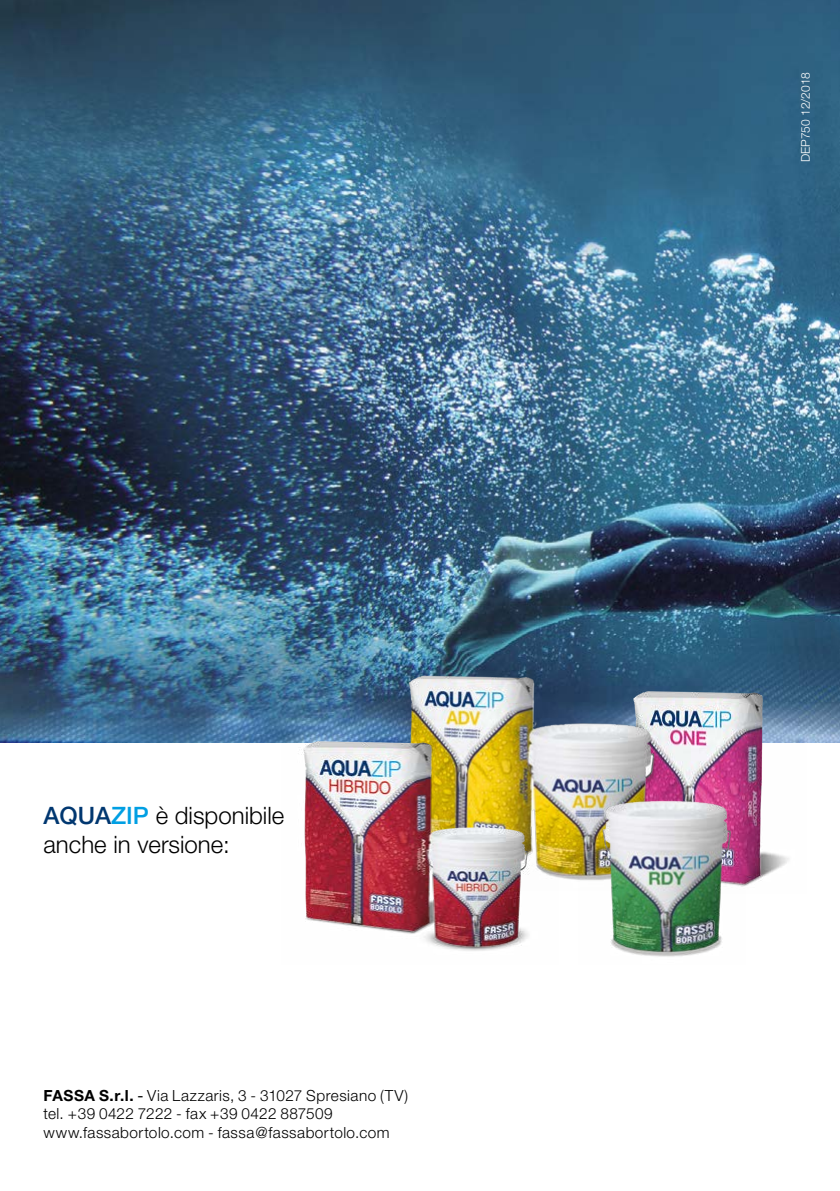
<style>
.page{position:relative;width:840px;height:1191px;background:#fff}
.page>*{position:absolute;margin:0;border:0;box-sizing:border-box;transform-origin:0 0}
.t1{font:300 24px/28.8px "Helvetica Neue";color:#000}
.t2{font:300 15.4px/18.4px "Helvetica Neue";letter-spacing:.03em;color:#000}
.t3{font:300 12px "Helvetica Neue";color:#fff}
.s1{font-weight:500;color:#003770}
.s2{font-weight:500;color:#009fe3}
.s3{font-weight:700}
.s4{font-weight:400}
</style>
<div class="page">
<img style="left:0;top:0;width:839px;height:743px">
<img style="left:671px;top:681px;width:135px;height:205px">
<img style="left:387px;top:663px;width:284px;height:217px">
<img style="left:578px;top:771px;width:167px;height:186px">
<img style="left:281px;top:731px;width:277px;height:220px">
<h1 class="t1" style="left:43px;top:801px;width:242px"><span class="s1">AQUA</span><span class="s2">ZIP</span> è disponibile anche in versione:</h1>
<p class="t2" style="left:43px;top:1086px;width:366px"><span class="s3">FASSA S.r.l.</span> <span class="s4">-</span> Via Lazzaris, 3 - 31027 Spresiano (TV) tel. +39 0422 7222 - fax +39 0422 887509 www.fassabortolo.com - fassa@fassabortolo.com</p>
<p class="t3" style="left:797px;top:162px;width:92px;rotate:-90deg">DEP750 12/2018</p>
</div>
